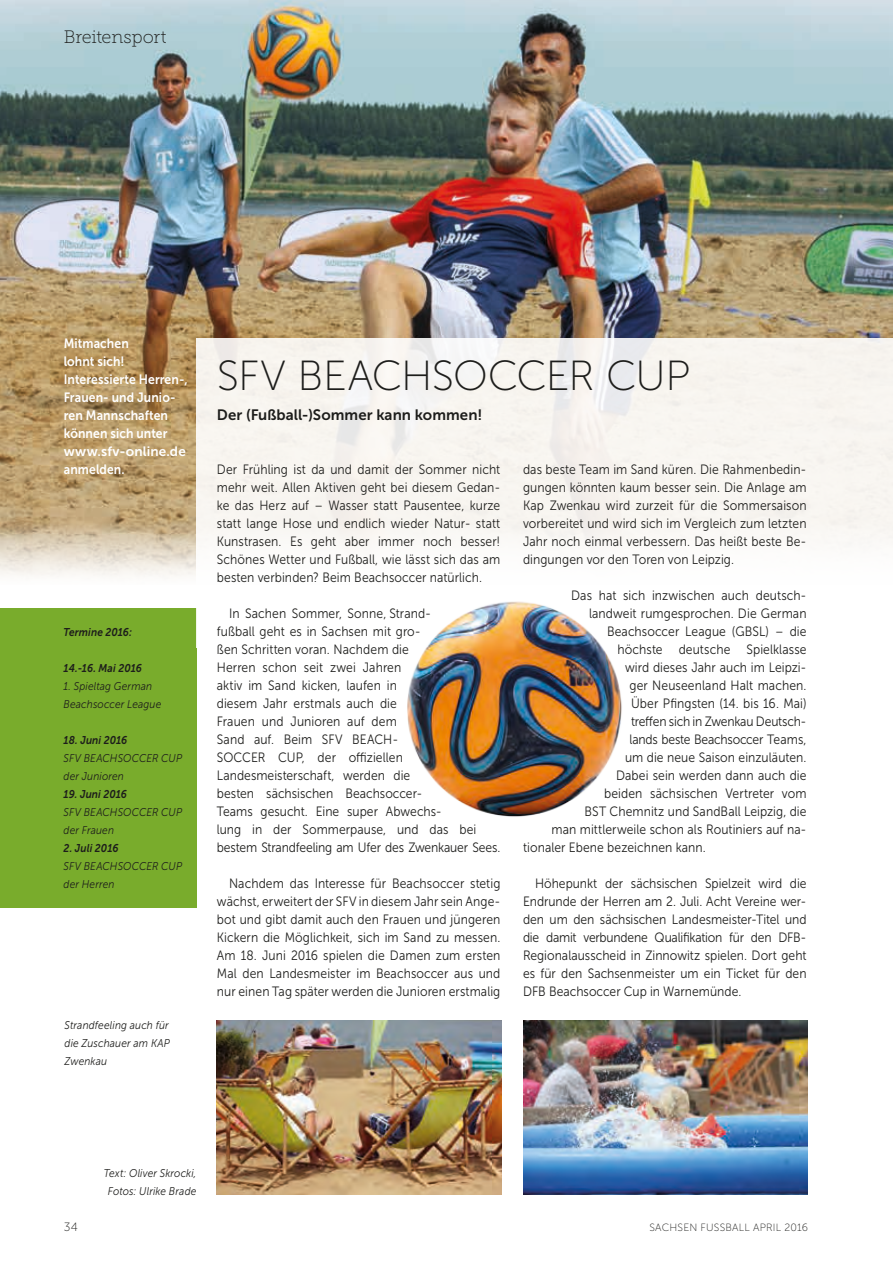
<style>
.page{position:relative;width:893px;height:1263px;background:#fff}
.page>*{position:absolute;margin:0;border:0;box-sizing:border-box;transform-origin:0 0}
.t1{font:42px "Museo Sans 100";letter-spacing:-.02em;color:#1d1d1b}
.t2{font:18px "Museo Slab 100";letter-spacing:-.005em;color:#1d1d1b}
.t3{font:15px "Museo Sans 700";letter-spacing:.005em;color:#1d1d1b}
.t4{font:13.5px/18px "Museo Sans 300";letter-spacing:.005em;color:#1d1d1b;text-align:justify;scale:.9 1}
.t5{font:13.5px/18px "Museo Sans 700";letter-spacing:.01em;color:#fff;scale:.9 1}
.t6{font:13.5px "Museo Sans 300";letter-spacing:-.02em;color:#1d1d1b;scale:.9 1}
.t7{font:13.5px "Museo Sans 300";letter-spacing:-.015em;color:#1d1d1b;scale:.9 1}
.t8{font:12px "Museo Sans 100";color:#1d1d1b}
.t9{font:italic 11.25px/18px "Museo Sans 300";letter-spacing:.015em;color:#1d1d1b;scale:.9 1}
.t10{font:italic 11.25px "Museo Sans 700";letter-spacing:.01em;color:#1d1d1b;scale:.9 1}
.t11{font:10.5px "Museo Sans 100";letter-spacing:.02em;color:#1d1d1b}
</style>
<div class="page">
<img style="left:0;top:0;width:893px;height:522px">
<svg style="left:0;top:522px;width:196px;height:54px;background:#ded2be"></svg>
<div style="left:0;top:608px;width:196px;height:300px;background:#79ac2c"></div>
<div style="left:196px;top:338px;width:697px;height:309px;background:linear-gradient(to right,#f9f7f4,#f9f7f4)"></div>
<img style="left:397px;top:589px;width:234px;height:235px;border-radius:117px">
<img style="left:217px;top:1020px;width:285px;height:175px">
<img style="left:523px;top:1020px;width:285px;height:175px">
<h2 class="t2" style="left:64px;top:27px;width:104px">Breitensport</h2>
<p class="t5" style="left:64px;top:334px;width:139px">Mitmachen<br>lohnt sich!<br>Interessierte Herren-,<br>Frauen- und Junio&shy;ren Mannschaften können sich unter www.sfv-online.de anmelden.</p>
<p class="t10" style="left:64px;top:625px;width:78px">Termine 2016:</p>
<p class="t10" style="left:64px;top:661px;width:89px">14.-16. Mai 2016</p>
<p class="t9" style="left:64px;top:677px;width:110px">1. Spieltag German<br>Beachsoccer League</p>
<p class="t10" style="left:64px;top:733px;width:72px">18. Juni 2016</p>
<p class="t9" style="left:64px;top:749px;width:133px">SFV BEACHSOCCER CUP der Junioren</p>
<p class="t10" style="left:64px;top:787px;width:72px">19. Juni 2016</p>
<p class="t9" style="left:64px;top:803px;width:133px">SFV BEACHSOCCER CUP der Frauen</p>
<p class="t10" style="left:64px;top:841px;width:63px">2. Juli 2016</p>
<p class="t9" style="left:64px;top:857px;width:133px">SFV BEACHSOCCER CUP der Herren</p>
<p class="t9" style="left:65px;top:1016px;width:118px;text-align:justify">Strandfeeling auch für die Zuschauer am KAP Zwenkau</p>
<h1 class="t1" style="left:217px;top:353px;width:475px">SFV BEACHSOCCER CUP</h1>
<p class="t3" style="left:217px;top:406px;width:267px">Der (Fußball-)Sommer kann kommen!</p>
<p class="t4" style="left:217px;top:460px;width:317px">Der Frühling ist da und damit der Sommer nicht mehr weit. Allen Aktiven geht bei diesem Gedan&shy;ke das Herz auf – Wasser statt Pausentee, kurze statt lange Hose und endlich wieder Natur- statt Kunstrasen. Es geht aber immer noch besser!<br>Schönes Wetter und Fußball, wie lässt sich das am besten verbinden? Beim Beachsoccer natürlich.</p>
<p class="t4" style="left:217px;top:604px;width:317px;text-align:left;text-indent:12px">In Sachen Sommer, Sonne, Strand-<br>fußball geht es in Sachsen mit gro-<br>ßen Schritten voran. Nachdem die<br>Herren schon seit zwei Jahren<br>aktiv im Sand kicken, laufen in<br>diesem Jahr erstmals auch die<br>Frauen und Junioren auf dem<br>Sand auf. Beim SFV BEACH-<br>SOCCER CUP, der offiziellen<br>Landesmeisterschaft, werden die<br>besten sächsischen Beachsoccer-<br>Teams gesucht. Eine super Abwechs-<br>lung in der Sommerpause, und das bei bestem Strandfeeling am Ufer des Zwenkauer Sees.</p>
<p class="t4" style="left:217px;top:874px;width:317px;text-indent:12px">Nachdem das Interesse für Beachsoccer stetig wächst, erweitert der SFV in diesem Jahr sein Ange&shy;bot und gibt damit auch den Frauen und jüngeren Kickern die Möglichkeit, sich im Sand zu messen.<br>Am 18. Juni 2016 spielen die Damen zum ersten Mal den Landesmeister im Beachsoccer aus und nur einen Tag später werden die Junioren erstmalig</p>
<p class="t4" style="left:523px;top:460px;width:317px">das beste Team im Sand küren. Die Rahmenbedin&shy;gungen könnten kaum besser sein. Die Anlage am Kap Zwenkau wird zurzeit für die Sommersaison vorbereitet und wird sich im Vergleich zum letzten Jahr noch einmal verbessern. Das heißt beste Be&shy;dingungen vor den Toren von Leipzig.</p>
<p class="t4" style="left:571px;top:586px;width:263px">Das hat sich inzwischen auch deutsch-</p>
<p class="t4" style="left:589px;top:604px;width:243px">landweit rumgesprochen. Die German</p>
<p class="t4" style="left:607px;top:622px;width:223px">Beachsoccer League (GBSL) – die</p>
<p class="t4" style="left:617px;top:640px;width:211px">höchste deutsche Spielklasse</p>
<p class="t4" style="left:625px;top:658px;width:203px">wird dieses Jahr auch im Leipzi-</p>
<p class="t4" style="left:629px;top:676px;width:198px">ger Neuseenland Halt machen.</p>
<p class="t4" style="left:631px;top:694px;width:197px">Über Pfingsten (14. bis 16. Mai)</p>
<p class="t6" style="left:631px;top:714px;width:197px">treffen sich in Zwenkau Deutsch-</p>
<p class="t7" style="left:629px;top:732px;width:198px">lands beste Beachsoccer Teams,</p>
<p class="t4" style="left:625px;top:748px;width:203px">um die neue Saison einzuläuten.</p>
<p class="t4" style="left:616px;top:766px;width:213px">Dabei sein werden dann auch die</p>
<p class="t4" style="left:604px;top:784px;width:226px">beiden sächsischen Vertreter vom</p>
<p class="t4" style="left:584px;top:802px;width:248px">BST Chemnitz und SandBall Leipzig, die</p>
<p class="t4" style="left:551px;top:820px;width:285px">man mittlerweile schon als Routiniers auf na-</p>
<p class="t4" style="left:523px;top:838px;width:205px">tionaler Ebene bezeichnen kann.</p>
<p class="t4" style="left:523px;top:874px;width:317px;text-indent:12px">Höhepunkt der sächsischen Spielzeit wird die Endrunde der Herren am 2. Juli. Acht Vereine wer&shy;den um den sächsischen Landesmeister-Titel und die damit verbundene Qualifikation für den DFB-Regionalausscheid in Zinnowitz spielen. Dort geht es für den Sachsenmeister um ein Ticket für den DFB Beachsoccer Cup in Warnemünde.</p>
<p class="t9" style="left:104px;top:1164px;width:104px;text-align:center">Text: Oliver Skrocki,<br>Fotos: Ulrike Brade</p>
<p class="t8" style="left:64px;top:1221px;width:16px">34</p>
<p class="t11" style="left:649px;top:1221px;width:160px">SACHSEN FUSSBALL APRIL 2016</p>
</div>
